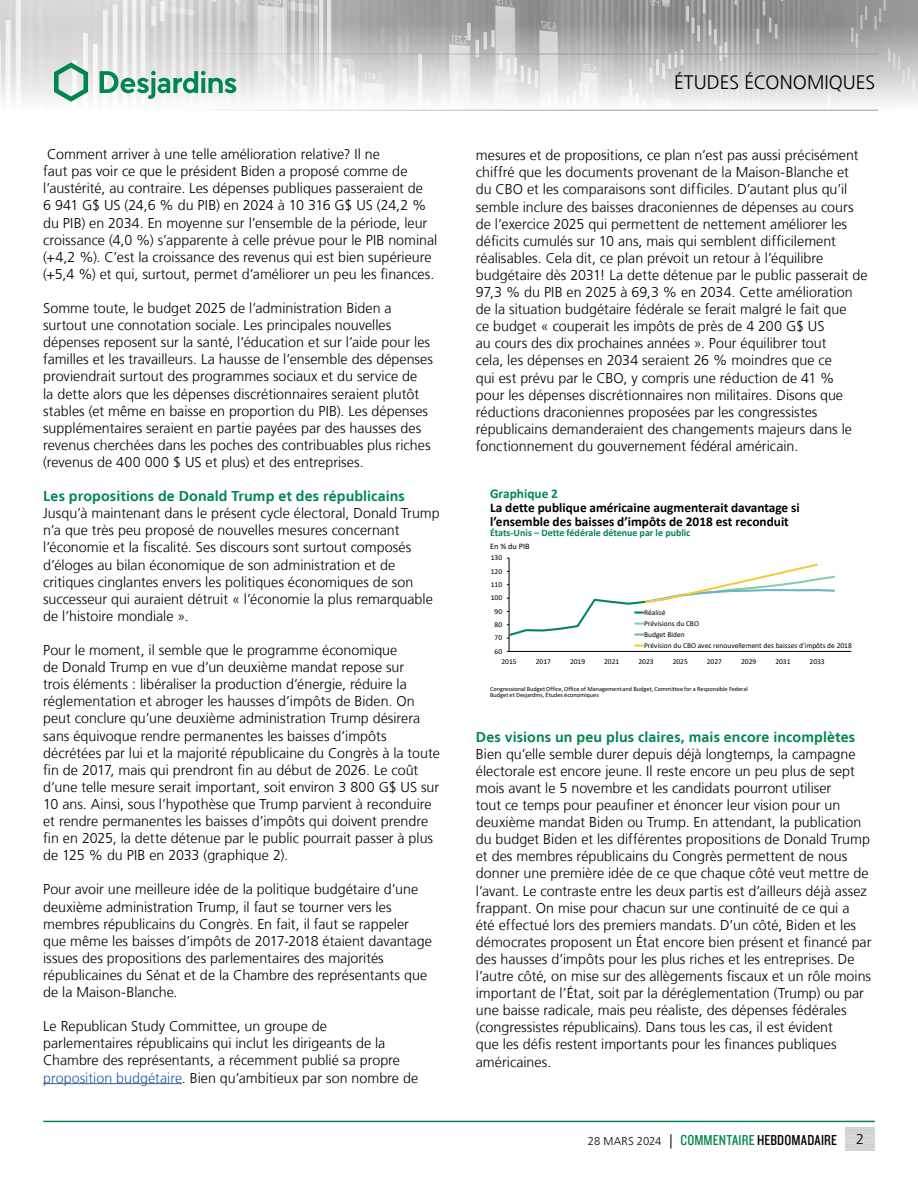
<style>
.page{position:relative;width:918px;height:1188px;background:#fff}
.page>*{position:absolute;margin:0;border:0;box-sizing:border-box;transform-origin:0 0}
.t1{font:300 19.5px "Frutiger LT";color:#000}
.t2{font:15px "Knockout 29 Junior Ltweight";letter-spacing:.01em;color:#000}
.t3{font:300 14.25px/17.1px "Frutiger LT";color:#000}
.t4{font:700 14.25px "Frutiger LT";letter-spacing:.005em;color:#00874e}
.t5{font:700 13.35px/14.4px "Calibri";color:#000}
.t6{font:700 13.35px "Calibri";color:#00874e}
.t7{font:700 10.05px "Calibri";color:#00874e}
.t8{font:8.4px "Calibri";letter-spacing:-.005em;color:#000}
.t9{font:7.5px/10.9px "Calibri";letter-spacing:-.005em;color:#000}
.t10{font:6.3px/6px "Calibri";color:#000}
.s1{color:#275b9b}
.s2{font-family:"Frutiger LT";font-weight:300;font-size:11.25px}
.s3{font-family:"Frutiger LT";font-weight:300;font-size:14.25px}
.s4{color:#00874e}
</style>
<div class="page">
<img style="left:0;top:0;width:918px;height:110px">
<hr style="left:0;top:54px;width:878px;height:1px;background:#9d9d9c">
<hr style="left:0;top:110px;width:878px;height:1px;background:#9d9d9c">
<svg style="left:54px;top:62px;width:34px;height:40px"></svg>
<svg style="left:100px;top:71px;width:136px;height:28px"></svg>
<hr style="left:43px;top:1121px;width:832px;height:1px;background:#00874e">
<hr style="left:43px;top:1083px;width:139px;height:1px;background:#275b9b">
<hr style="left:509px;top:558px;width:1px;height:93px;background:#000">
<hr style="left:509px;top:651px;width:342px;height:1px;background:#000">
<svg style="left:507px;top:558px;width:328px;height:81px"></svg>
<svg style="left:635px;top:645px;width:8px;height:2px"></svg>
<p class="t3" style="left:43px;top:146px;width:396px">Comment arriver à une telle amélioration relative? Il ne<br>faut pas voir ce que le président Biden a proposé comme de l’austérité, au contraire. Les dépenses publiques passeraient de<br>6 941 G$ US (24,6 % du PIB) en 2024 à 10 316 G$ US (24,2 % du PIB) en 2034. En moyenne sur l’ensemble de la période, leur croissance (4,0 %) s’apparente à celle prévue pour le PIB nominal (+4,2 %). C’est la croissance des revenus qui est bien supérieure (+5,4 %) et qui, surtout, permet d’améliorer un peu les finances.</p>
<p class="t3" style="left:43px;top:300px;width:391px">Somme toute, le budget 2025 de l’administration Biden a surtout une connotation sociale. Les principales nouvelles dépenses reposent sur la santé, l’éducation et sur l’aide pour les familles et les travailleurs. La hausse de l’ensemble des dépenses proviendrait surtout des programmes sociaux et du service de<br>la dette alors que les dépenses discrétionnaires seraient plutôt stables (et même en baisse en proportion du PIB). Les dépenses supplémentaires seraient en partie payées par des hausses des revenus cherchées dans les poches des contribuables plus riches (revenus de 400 000 $ US et plus) et des entreprises.</p>
<p class="t4" style="left:43px;top:488px;width:363px">Les propositions de Donald Trump et des républicains</p>
<p class="t3" style="left:43px;top:505px;width:398px">Jusqu’à maintenant dans le présent cycle électoral, Donald Trump n’a que très peu proposé de nouvelles mesures concernant l’économie et la fiscalité. Ses discours sont surtout composés d’éloges au bilan économique de son administration et de critiques cinglantes envers les politiques économiques de son successeur qui auraient détruit « l’économie la plus remarquable de l’histoire mondiale ».</p>
<p class="t3" style="left:43px;top:642px;width:398px">Pour le moment, il semble que le programme économique<br>de Donald Trump en vue d’un deuxième mandat repose sur<br>trois éléments : libéraliser la production d’énergie, réduire la réglementation et abroger les hausses d’impôts de Biden. On peut conclure qu’une deuxième administration Trump désirera sans équivoque rendre permanentes les baisses d’impôts décrétées par lui et la majorité républicaine du Congrès à la toute fin de 2017, mais qui prendront fin au début de 2026. Le coût d’une telle mesure serait important, soit environ 3 800 G$ US sur 10 ans. Ainsi, sous l’hypothèse que Trump parvient à reconduire et rendre permanentes les baisses d’impôts qui doivent prendre fin en 2025, la dette détenue par le public pourrait passer à plus de 125 % du PIB en 2033 (graphique 2).</p>
<p class="t3" style="left:43px;top:881px;width:390px">Pour avoir une meilleure idée de la politique budgétaire d’une deuxième administration Trump, il faut se tourner vers les membres républicains du Congrès. En fait, il faut se rappeler que même les baisses d’impôts de 2017-2018 étaient davantage issues des propositions des parlementaires des majorités républicaines du Sénat et de la Chambre des représentants que de la Maison-Blanche.</p>
<p class="t3" style="left:43px;top:1018px;width:377px">Le Republican Study Committee, un groupe de parlementaires républicains qui inclut les dirigeants de la Chambre des représentants, a récemment publié sa propre <span class="s1">proposition budgétaire</span>. Bien qu’ambitieux par son nombre de</p>
<h1 class="t1" style="left:674px;top:72px;width:203px">ÉTUDES ÉCONOMIQUES</h1>
<p class="t3" style="left:476px;top:147px;width:393px">mesures et de propositions, ce plan n’est pas aussi précisément chiffré que les documents provenant de la Maison-Blanche et du CBO et les comparaisons sont difficiles. D’autant plus qu’il semble inclure des baisses draconiennes de dépenses au cours de l’exercice 2025 qui permettent de nettement améliorer les déficits cumulés sur 10 ans, mais qui semblent difficilement réalisables. Cela dit, ce plan prévoit un retour à l’équilibre budgétaire dès 2031! La dette détenue par le public passerait de 97,3 % du PIB en 2025 à 69,3 % en 2034. Cette amélioration de la situation budgétaire fédérale se ferait malgré le fait que<br>ce budget « couperait les impôts de près de 4 200 G$ US<br>au cours des dix prochaines années ». Pour équilibrer tout<br>cela, les dépenses en 2034 seraient 26 % moindres que ce<br>qui est prévu par le CBO, y compris une réduction de 41 %<br>pour les dépenses discrétionnaires non militaires. Disons que réductions draconiennes proposées par les congressistes républicains demanderaient des changements majeurs dans le fonctionnement du gouvernement fédéral américain.</p>
<p class="t6" style="left:490px;top:484px;width:69px">Graphique 2</p>
<p class="t5" style="left:490px;top:500px;width:311px">La dette publique américaine augmenterait davantage si l’ensemble des baisses d’impôts de 2018 est reconduit</p>
<p class="t7" style="left:490px;top:526px;width:202px">États-Unis – Dette fédérale détenue par le public</p>
<p class="t8" style="left:490px;top:540px;width:41px">En % du PIB</p>
<p class="t9" style="left:491px;top:552px;width:13px">130</p>
<p class="t9" style="left:491px;top:566px;width:13px">120</p>
<p class="t9" style="left:491px;top:579px;width:13px">110</p>
<p class="t9" style="left:491px;top:592px;width:13px">100</p>
<p class="t9" style="left:495px;top:606px;width:9px">90</p>
<p class="t9" style="left:495px;top:619px;width:9px">80</p>
<p class="t9" style="left:495px;top:632px;width:9px">70</p>
<p class="t9" style="left:495px;top:646px;width:9px">60</p>
<p class="t9" style="left:644px;top:607px;width:209px">Réalisé<br>Prévisions du CBO<br>Budget Biden<br>Prévision du CBO avec renouvellement des baisses d'impôts de 2018</p>
<p class="t9" style="left:502px;top:655px;width:17px">2015</p>
<p class="t9" style="left:536px;top:655px;width:17px">2017</p>
<p class="t9" style="left:570px;top:655px;width:17px">2019</p>
<p class="t9" style="left:604px;top:655px;width:17px">2021</p>
<p class="t9" style="left:638px;top:655px;width:17px">2023</p>
<p class="t9" style="left:673px;top:655px;width:17px">2025</p>
<p class="t9" style="left:707px;top:655px;width:17px">2027</p>
<p class="t9" style="left:741px;top:655px;width:17px">2029</p>
<p class="t9" style="left:775px;top:655px;width:17px">2031</p>
<p class="t9" style="left:810px;top:655px;width:17px">2033</p>
<p class="t10" style="left:490px;top:686px;width:259px">Congressional Budget Office, Office of Management and Budget, Committee for a Responsible Federal<br>Budget et Desjardins, Études économiques</p>
<p class="t4" style="left:476px;top:728px;width:381px">Des visions un peu plus claires, mais encore incomplètes</p>
<p class="t3" style="left:476px;top:745px;width:397px">Bien qu’elle semble durer depuis déjà longtemps, la campagne électorale est encore jeune. Il reste encore un peu plus de sept mois avant le 5 novembre et les candidats pourront utiliser<br>tout ce temps pour peaufiner et énoncer leur vision pour un deuxième mandat Biden ou Trump. En attendant, la publication du budget Biden et les différentes propositions de Donald Trump et des membres républicains du Congrès permettent de nous donner une première idée de ce que chaque côté veut mettre de l’avant. Le contraste entre les deux partis est d’ailleurs déjà assez frappant. On mise pour chacun sur une continuité de ce qui a été effectué lors des premiers mandats. D’un côté, Biden et les démocrates proposent un État encore bien présent et financé par des hausses d’impôts pour les plus riches et les entreprises. De l’autre côté, on mise sur des allègements fiscaux et un rôle moins important de l’État, soit par la déréglementation (Trump) ou par une baisse radicale, mais peu réaliste, des dépenses fédérales (congressistes républicains). Dans tous les cas, il est évident<br>que les défis restent importants pour les finances publiques américaines.</p>
<p class="t2" style="left:588px;top:1130px;width:251px"><span class="s2">28 MARS 2024</span> <span class="s3">|</span> <span class="s4">COMMENTAIRE</span> HEBDOMADAIRE</p>
<p class="t3" style="left:856px;top:1131px;width:9px">2</p>
</div>
